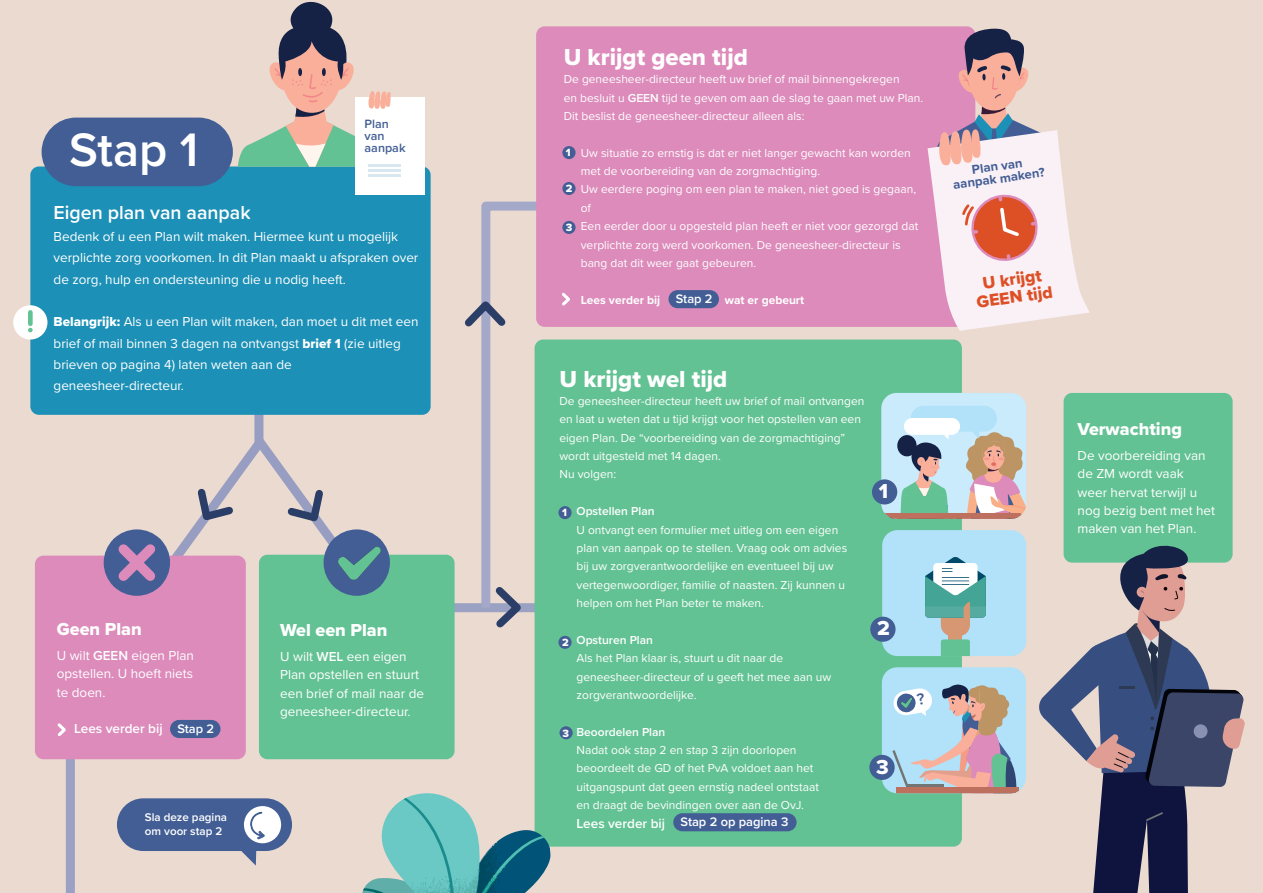
<style>
.page{position:relative;width:1263px;height:893px;background:#ebdad0}
.page>*{position:absolute;margin:0;border:0;box-sizing:border-box;transform-origin:0 0}
.t1{font:600 48.75px "Proxima Nova";color:#fff}
.t2{font:24px "Proxima Nova Extrabld";color:#fff}
.t3{font:21px "Proxima Nova Extrabld";color:#fff}
.t4{font:600 19.5px "Proxima Nova";color:#fff}
.t5{font:18px "Proxima Nova Extrabld";color:#fff}
.t6{font:17.55px/18px "Proxima Nova Extrabld";color:#dd5026;text-align:center}
.t7{font:13.5px/18.3px "Proxima Nova";color:#fff}
.t8{font:600 13.5px "Proxima Nova";color:#fff}
.t9{font:700 13.05px/12.5px "Proxima Nova";color:#425e95;text-align:center}
.t10{font:600 12.9px "Proxima Nova";color:#fff}
.t11{font:600 12.45px/11.9px "Proxima Nova";color:#425e95}
.t12{font:12px/18.3px "Proxima Nova";color:#fff}
.t13{font:600 12px "Proxima Nova";color:#fff}
.t14{font:700 12px "Proxima Nova";color:#fff}
.t15{font:600 11.55px/14.1px "Proxima Nova";color:#fff}
.t16{font:10.95px "Proxima Nova Extrabld";color:#fff}
.s1{font-family:"Proxima Nova Extrabld"}
.s2{font-weight:600}
.s3{font-size:12.9px}
</style>
<div class="page">
<div style="left:453px;top:603px;width:215px;height:9px;background:#9ba1c3"></div>
<div style="left:535px;top:340px;width:427px;height:507px;background:#63c294;border-radius:9px"></div>
<div style="left:558px;top:636px;width:14px;height:13px;background:#425e95;border-radius:50%"></div>
<div style="left:559px;top:726px;width:14px;height:13px;background:#425e95;border-radius:50%"></div>
<svg style="left:477px;top:201px;width:143px;height:416px"></svg>
<div style="left:254px;top:317px;width:9px;height:127px;background:#979ec1"></div>
<div style="left:66px;top:622px;width:9px;height:271px;background:#9ba1c3"></div>
<div style="left:30px;top:166px;width:401px;height:249px;background:#1c90b6;border-radius:9px"></div>
<div style="left:35px;top:556px;width:211px;height:203px;background:#dc8bbb;border-radius:9px"></div>
<div style="left:170px;top:720px;width:50px;height:18px;background:#425e95;border-radius:9px"></div>
<div style="left:259px;top:555px;width:196px;height:204px;background:#63c294;border-radius:9px"></div>
<div style="left:117px;top:798px;width:175px;height:53px;background:#425e95;border-radius:26px"></div>
<div style="left:244px;top:806px;width:37px;height:37px;background:#fff;border-radius:50%"></div>
<svg style="left:250px;top:811px;width:15px;height:28px"></svg>
<svg style="left:241px;top:851px;width:15px;height:15px"></svg>
<svg style="left:489px;top:580px;width:39px;height:48px"></svg>
<svg style="left:465px;top:294px;width:47px;height:39px"></svg>
<svg style="left:57px;top:723px;width:9px;height:13px"></svg>
<div style="left:104px;top:529px;width:66px;height:67px;background:#425e95;border-radius:50%"></div>
<div style="left:355px;top:97px;width:69px;height:98px;background:#fff"></div>
<svg style="left:238px;top:1px;width:153px;height:166px"></svg>
<hr style="left:368px;top:165px;width:33px;height:2px;background:#d8e7f0">
<hr style="left:368px;top:174px;width:33px;height:3px;background:#d8e7f0">
<hr style="left:368px;top:169px;width:33px;height:3px;background:#d8e7f0">
<div style="left:536px;top:26px;width:439px;height:301px;background:#dc8bbb;border-radius:9px"></div>
<div style="left:668px;top:290px;width:51px;height:18px;background:#425e95;border-radius:9px"></div>
<svg style="left:562px;top:292px;width:8px;height:14px"></svg>
<div style="left:562px;top:146px;width:13px;height:13px;background:#425e95;border-radius:50%"></div>
<div style="left:562px;top:182px;width:13px;height:13px;background:#425e95;border-radius:50%"></div>
<div style="left:562px;top:221px;width:13px;height:13px;background:#425e95;border-radius:50%"></div>
<div style="left:42px;top:118px;width:191px;height:68px;background:#425e95;border-radius:34px"></div>
<div style="left:13px;top:305px;width:34px;height:35px;background:#fff;border-radius:50%"></div>
<div style="left:28px;top:312px;width:5px;height:12px;background:#63c294"></div>
<svg style="left:28px;top:328px;width:5px;height:4px"></svg>
<svg style="left:109px;top:428px;width:277px;height:182px"></svg>
<svg style="left:927px;top:28px;width:163px;height:303px"></svg>
<svg style="left:362px;top:791px;width:193px;height:102px"></svg>
<img style="left:473px;top:881px;width:20px;height:4px">
<img style="left:447px;top:878px;width:26px;height:7px">
<img style="left:457px;top:874px;width:47px;height:7px">
<img style="left:439px;top:885px;width:60px;height:8px">
<img style="left:489px;top:840px;width:14px;height:10px">
<div style="left:882px;top:530px;width:144px;height:126px;background:#b1e2f9;border-radius:15px"></div>
<svg style="left:925px;top:557px;width:61px;height:99px"></svg>
<div style="left:870px;top:617px;width:25px;height:25px;background:#425e95;border-radius:50%"></div>
<div style="left:882px;top:667px;width:144px;height:126px;background:#b1e2f9;border-radius:15px"></div>
<div style="left:869px;top:755px;width:26px;height:25px;background:#425e95;border-radius:50%"></div>
<div style="left:881px;top:393px;width:145px;height:126px;background:#caebfb;border-radius:15px"></div>
<div style="left:872px;top:479px;width:25px;height:25px;background:#425e95;border-radius:50%"></div>
<div style="left:911px;top:406px;width:86px;height:26px;background:#b1e2f9;border-radius:13px"></div>
<div style="left:904px;top:418px;width:56px;height:17px;background:#fff;border-radius:8px"></div>
<svg style="left:881px;top:430px;width:145px;height:89px"></svg>
<div style="left:673px;top:813px;width:123px;height:18px;background:#425e95;border-radius:9px"></div>
<div style="left:1063px;top:393px;width:169px;height:170px;background:#63c294;border-radius:9px"></div>
<svg style="left:1039px;top:546px;width:206px;height:347px"></svg>
<svg style="left:892px;top:684px;width:126px;height:109px"></svg>
<h1 class="t1" style="left:69px;top:114px;width:131px">Stap 1</h1>
<p class="t11" style="left:365px;top:117px;width:42px">Plan van aanpak</p>
<h3 class="t4" style="left:54px;top:198px;width:199px">Eigen plan van aanpak</h3>
<p class="t7" style="left:54px;top:225px;width:366px;line-height:21.3px">Bedenk of u een Plan wilt maken. Hiermee kunt u mogelijk verplichte zorg voorkomen. In dit Plan maakt u afspraken over de zorg, hulp en ondersteuning die u nodig heeft.</p>
<p class="t7" style="left:54px;top:310px;width:366px;line-height:21.3px"><span class="s1">Belangrijk:</span> Als u een Plan wilt maken, dan moet u dit met een brief of mail binnen 3 dagen na ontvangst <span class="s1">brief 1</span> (zie uitleg brieven op pagina 4) laten weten aan de geneesheer-directeur.</p>
<h3 class="t5" style="left:57px;top:616px;width:86px">Geen Plan</h3>
<p class="t7" style="left:57px;top:646px;width:139px;text-align:justify">U wilt <span class="s2">GEEN</span> eigen Plan opstellen. U hoeft niets te doen.</p>
<p class="t8" style="left:74px;top:719px;width:142px">Lees verder bij <span class="s3">Stap 2</span></p>
<p class="t15" style="left:145px;top:810px;width:84px">Sla deze pagina om voor stap 2</p>
<h3 class="t5" style="left:280px;top:617px;width:109px">Wel een Plan</h3>
<p class="t7" style="left:280px;top:647px;width:145px">U wilt <span class="s2">WEL</span> een eigen<br>Plan opstellen en stuurt een brief of mail naar de geneesheer-directeur.</p>
<h2 class="t2" style="left:564px;top:39px;width:186px">U krijgt geen tijd</h2>
<p class="t12" style="left:564px;top:70px;width:361px">De geneesheer-directeur heeft uw brief of mail binnengekregen<br>en besluit u <span class="s2">GEEN</span> tijd te geven om aan de slag te gaan met uw Plan.<br>Dit beslist de geneesheer-directeur alleen als:</p>
<p class="t12" style="left:581px;top:143px;width:339px">Uw situatie zo ernstig is dat er niet langer gewacht kan worden met de voorbereiding van de zorgmachtiging.<br>Uw eerdere poging om een plan te maken, niet goed is gegaan, of<br>Een eerder door u opgesteld plan heeft er niet voor gezorgd dat verplichte zorg werd voorkomen. De geneesheer-directeur is bang dat dit weer gaat gebeuren.</p>
<p class="t14" style="left:581px;top:291px;width:81px">Lees verder bij</p>
<p class="t14" style="left:725px;top:291px;width:81px">wat er gebeurt</p>
<p class="t16" style="left:566px;top:144px;width:6px">1</p>
<p class="t16" style="left:566px;top:180px;width:8px">2</p>
<p class="t16" style="left:566px;top:219px;width:8px">3</p>
<p class="t10" style="left:676px;top:289px;width:38px">Stap 2</p>
<h2 class="t2" style="left:559px;top:361px;width:169px">U krijgt wel tijd</h2>
<p class="t12" style="left:559px;top:391px;width:306px">De geneesheer-directeur heeft uw brief of mail ontvangen en laat u weten dat u tijd krijgt voor het opstellen van een eigen Plan. De “voorbereiding van de zorgmachtiging” wordt uitgesteld met 14 dagen.<br>Nu volgen:</p>
<p class="t13" style="left:576px;top:502px;width:80px">Opstellen Plan</p>
<p class="t12" style="left:576px;top:520px;width:272px">U ontvangt een formulier met uitleg om een eigen plan van aanpak op te stellen. Vraag ook om advies bij uw zorgverantwoordelijke en eventueel bij uw vertegenwoordiger, familie of naasten. Zij kunnen u helpen om het Plan beter te maken.</p>
<p class="t13" style="left:576px;top:631px;width:78px">Opsturen Plan</p>
<p class="t12" style="left:576px;top:648px;width:256px">Als het Plan klaar is, stuurt u dit naar de geneesheer-directeur of u geeft het mee aan uw zorgverantwoordelijke.</p>
<p class="t13" style="left:576px;top:723px;width:90px">Beoordelen Plan</p>
<p class="t12" style="left:576px;top:740px;width:244px">Nadat ook stap 2 en stap 3 zijn doorlopen beoordeelt de GD of het PvA voldoet aan het uitgangspunt dat geen ernstig nadeel ontstaat en draagt de bevindingen over aan de OvJ.</p>
<p class="t8" style="left:576px;top:813px;width:90px">Lees verder bij</p>
<p class="t16" style="left:562px;top:504px;width:6px">1</p>
<p class="t16" style="left:562px;top:634px;width:8px">2</p>
<p class="t16" style="left:562px;top:725px;width:8px">3</p>
<p class="t10" style="left:680px;top:812px;width:109px">Stap 2 op pagina 3</p>
<h3 class="t3" style="left:879px;top:475px;width:11px">1</h3>
<h3 class="t3" style="left:877px;top:613px;width:14px">2</h3>
<h3 class="t3" style="left:876px;top:751px;width:14px">3</h3>
<p class="t9" style="left:951px;top:166px;width:94px;rotate:-8deg">Plan van aanpak maken?</p>
<h3 class="t6" style="left:973px;top:275px;width:78px;rotate:-8deg">U krijgt<br>GEEN tijd</h3>
<h3 class="t5" style="left:1077px;top:416px;width:106px">Verwachting</h3>
<p class="t7" style="left:1077px;top:446px;width:139px">De voorbereiding van de ZM wordt vaak weer hervat terwijl u nog bezig bent met het maken van het Plan.</p>
</div>
